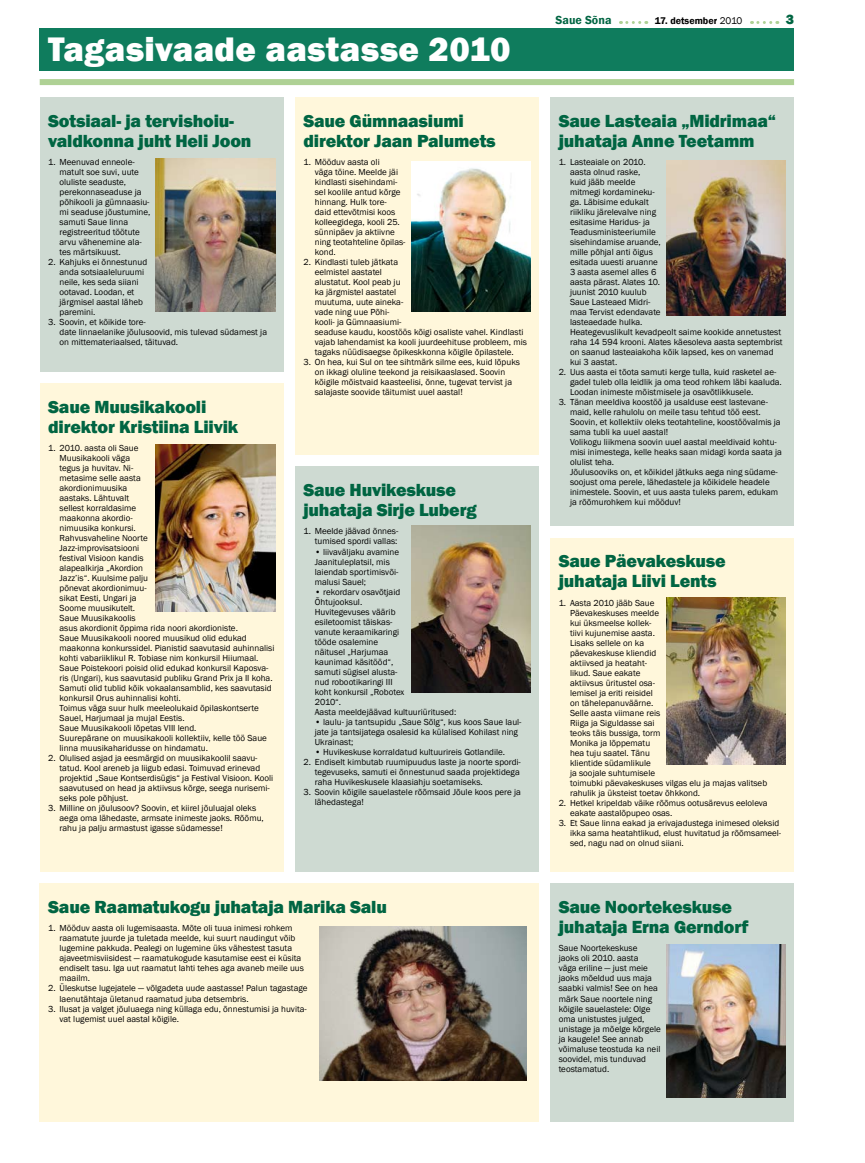
<style>
.page{position:relative;width:865px;height:1163px;background:#fff}
.page>*{position:absolute;margin:0;border:0;box-sizing:border-box;transform-origin:0 0}
.t1{font:800 35px "Franklin Gothic";letter-spacing:.01em;color:#fff}
.t2{font:800 18px/20px "Franklin Gothic";letter-spacing:-.01em;color:#006542}
.t3{font:800 14px "Franklin Gothic";color:#006542}
.t4{font:600 12px "Franklin Gothic";color:#006542}
.t5{font:600 10px "Franklin Gothic";color:#000}
.t6{font:9px/10px "Franklin Gothic";color:#000}
.s1{font-weight:400}
</style>
<div class="page">
<svg style="left:627px;top:21px;width:20px;height:3px"></svg>
<svg style="left:751px;top:21px;width:26px;height:3px"></svg>
<div style="left:40px;top:79px;width:754px;height:6px;background:#afd195"></div>
<div style="left:40px;top:28px;width:754px;height:43px;background:#0f7c5d"></div>
<div style="left:550px;top:537px;width:244px;height:334px;background:#fff7db"></div>
<img style="left:666px;top:597px;width:119px;height:167px">
<div style="left:40px;top:97px;width:243px;height:274px;background:#cedad2"></div>
<img style="left:156px;top:158px;width:119px;height:153px">
<div style="left:295px;top:97px;width:244px;height:357px;background:#fff7db"></div>
<img style="left:411px;top:161px;width:119px;height:150px">
<div style="left:550px;top:97px;width:244px;height:429px;background:#cedad2"></div>
<img style="left:666px;top:160px;width:119px;height:155px">
<div style="left:295px;top:466px;width:244px;height:405px;background:#cedad2"></div>
<img style="left:411px;top:526px;width:119px;height:166px">
<div style="left:550px;top:883px;width:244px;height:238px;background:#cedad2"></div>
<img style="left:666px;top:944px;width:119px;height:153px">
<div style="left:40px;top:383px;width:243px;height:488px;background:#fff7db"></div>
<img style="left:156px;top:444px;width:119px;height:167px">
<div style="left:40px;top:883px;width:499px;height:238px;background:#fff7db"></div>
<img style="left:320px;top:926px;width:206px;height:154px">
<h1 class="t1" style="left:48px;top:27px;width:464px">Tagasivaade aastasse 2010</h1>
<h2 class="t2" style="left:48px;top:110px;width:205px">Sotsiaal- ja tervishoiu&shy;valdkonna juht Heli Joon</h2>
<p class="t6" style="left:60px;top:157px;width:92px;text-indent:-11px">1. Meenuvad enneole&shy;matult soe suvi, uute oluliste seaduste, perekonnaseaduse ja põhikooli ja gümnaasiu&shy;mi seaduse jõustumine, samuti Saue linna registreeritud töötute arvu vähenemine ala&shy;tes märtsikuust.</p>
<p class="t6" style="left:60px;top:257px;width:89px;text-indent:-11px">2. Kahjuks ei õnnestunud anda sotsiaaleluruumi neile, kes seda siiani ootavad. Loodan, et järgmisel aastal läheb paremini.</p>
<p class="t6" style="left:60px;top:317px;width:209px;text-indent:-11px">3. Soovin, et kõikide tore-<br>date linnaelanike jõulusoovid, mis tulevad südamest ja on mittemateriaalsed, täituvad.</p>
<h2 class="t2" style="left:48px;top:396px;width:191px">Saue Muusikakooli direktor Kristiina Liivik</h2>
<p class="t6" style="left:60px;top:443px;width:216px;text-indent:-11px">1. 2010. aasta oli Saue<br>Muusikakooli väga<br>tegus ja huvitav. Ni-<br>metasime selle aasta<br>akordionimuusika<br>aastaks. Lähtuvalt<br>sellest korraldasime<br>maakonna akordio-<br>nimuusika konkursi.<br>Rahvusvaheline Noorte<br>Jazz-improvisatsiooni<br>festival Visioon kandis<br>alapealkirja „Akordion<br>Jazz’is“. Kuulsime palju<br>põnevat akordionimuu-<br>sikat Eesti, Ungari ja<br>Soome muusikutelt.<br>Saue Muusikakoolis<br>asus akordionit õppima rida noori akordioniste.<br>Saue Muusikakooli noored muusikud olid edukad maakonna konkurssidel. Pianistid saavutasid auhinnalisi kohti vabariiklikul R. Tobiase nim konkursil Hiiumaal.<br>Saue Poistekoori poisid olid edukad konkursil Kaposva&shy;ris (Ungari), kus saavutasid publiku Grand Prix ja II koha.<br>Samuti olid tublid kõik vokaalansamblid, kes saavutasid konkursil Orus auhinnalisi kohti.<br>Toimus väga suur hulk meeleolukaid õpilaskontserte Sauel, Harjumaal ja mujal Eestis.<br>Saue Muusikakooli lõpetas VIII lend.<br>Suurepärane on muusikakooli kollektiiv, kelle töö Saue linna muusikaharidusse on hindamatu.</p>
<p class="t6" style="left:60px;top:753px;width:215px;text-indent:-11px">2. Olulised asjad ja eesmärgid on muusikakoolil saavu&shy;tatud. Kool areneb ja liigub edasi. Toimuvad erinevad projektid „Saue Kontserdisügis“ ja Festival Visioon. Kooli saavutused on head ja aktiivsus kõrge, seega nurisemi&shy;seks pole põhjust.</p>
<p class="t6" style="left:60px;top:803px;width:206px;text-indent:-11px">3. Milline on jõulusoov? Soovin, et kiirel jõuluajal oleks aega oma lähedaste, armsate inimeste jaoks. Rõõmu, rahu ja palju armastust igasse südamesse!</p>
<h2 class="t2" style="left:303px;top:110px;width:194px">Saue Gümnaasiumi direktor Jaan Palumets</h2>
<p class="t6" style="left:315px;top:157px;width:92px;text-indent:-11px">1. Mööduv aasta oli<br>väga töine. Meelde jäi kindlasti sisehindami&shy;sel koolile antud kõrge hinnang. Hulk tore&shy;daid ettevõtmisi koos kolleegidega, kooli 25. sünnipäev ja aktiivne ning teotahteline õpilas&shy;kond.</p>
<p class="t6" style="left:315px;top:257px;width:214px;text-indent:-11px">2. Kindlasti tuleb jätkata<br>eelmistel aastatel<br>alustatut. Kool peab ju<br>ka järgmistel aastatel<br>muutuma, uute aineka-<br>vade ning uue Põhi-<br>kooli- ja Gümnaasiumi-<br>seaduse kaudu, koostöös kõigi osaliste vahel. Kindlasti vajab lahendamist ka kooli juurdeehituse probleem, mis tagaks nüüdisaegse õpikeskkonna kõigile õpilastele.</p>
<p class="t6" style="left:315px;top:357px;width:207px;text-indent:-11px">3. On hea, kui Sul on tee sihtmärk silme ees, kuid lõpuks on ikkagi oluline teekond ja reisikaaslased. Soovin kõigile mõistvaid kaasteelisi, õnne, tugevat tervist ja salajaste soovide täitumist uuel aastal!</p>
<h2 class="t2" style="left:303px;top:480px;width:175px">Saue Huvikeskuse juhataja Sirje Luberg</h2>
<p class="t6" style="left:303px;top:526px;width:96px;text-align:right">1. Meelde jäävad õnnes&shy;tumised spordi vallas:</p>
<p class="t6" style="left:315px;top:546px;width:86px">• liivaväljaku avamine<br>Jaanituleplatsil, mis laiendab sportimisvõi&shy;malusi Sauel;</p>
<p class="t6" style="left:315px;top:586px;width:143px">• rekordarv osavõtjaid<br>Õhtujooksul.<br>Huvitegevuses väärib<br>esiletoomist täiskas-<br>vanute keraamikaringi<br>tööde osalemine<br>näitusel „Harjumaa<br>kaunimad käsitööd“,<br>samuti sügisel alusta-<br>nud robootikaringi III<br>koht konkursil „Robotex<br>2010“.<br>Aasta meeldejäävad kultuuriüritused:</p>
<p class="t6" style="left:315px;top:716px;width:208px">• laulu- ja tantsupidu „Saue Sõlg“, kus koos Saue laul&shy;jate ja tantsijatega osalesid ka külalised Kohilast ning<br>Ukrainast;</p>
<p class="t6" style="left:315px;top:746px;width:192px">• Huvikeskuse korraldatud kultuurireis Gotlandile.</p>
<p class="t6" style="left:315px;top:756px;width:208px;text-indent:-11px">2. Endiselt kimbutab ruumipuudus laste ja noorte spordi&shy;tegevuseks, samuti ei õnnestunud saada projektidega raha Huvikeskusele klaasiahju soetamiseks.</p>
<p class="t6" style="left:315px;top:786px;width:208px;text-indent:-11px">3. Soovin kõigile sauelastele rõõmsaid Jõule koos pere ja lähedastega!</p>
<h2 class="t2" style="left:48px;top:896px;width:340px">Saue Raamatukogu juhataja Marika Salu</h2>
<p class="t6" style="left:60px;top:923px;width:246px;text-indent:-11px">1. Mööduv aasta oli lugemisaasta. Mõte oli tuua inimesi rohkem raamatute juurde ja tuletada meelde, kui suurt naudingut võib lugemine pakkuda. Pealegi on lugemine üks vähestest tasuta ajaveetmisviisidest — raamatukogude kasutamise eest ei küsita endiselt tasu. Iga uut raamatut lahti tehes aga avaneb meile uus maailm.</p>
<p class="t6" style="left:60px;top:983px;width:249px;text-indent:-11px">2. Üleskutse lugejatele — võlgadeta uude aastasse! Palun tagastage laenutähtaja ületanud raamatud juba detsembris.</p>
<p class="t6" style="left:60px;top:1003px;width:249px;text-indent:-11px">3. Ilusat ja valget jõuluaega ning küllaga edu, õnnestumisi ja huvita&shy;vat lugemist uuel aastal kõigile.</p>
<h3 class="t4" style="left:555px;top:13px;width:57px">Saue Sõna</h3>
<p class="t5" style="left:655px;top:14px;width:89px">17. detsember <span class="s1">2010</span></p>
<h3 class="t3" style="left:785px;top:10px;width:10px">3</h3>
<h2 class="t2" style="left:558px;top:110px;width:219px">Saue Lasteaia „Midrimaa“ juhataja Anne Teetamm</h2>
<p class="t6" style="left:570px;top:157px;width:214px;text-indent:-11px">1. Lasteaiale on 2010.<br>aasta olnud raske,<br>kuid jääb meelde<br>mitmegi kordamineku-<br>ga. Läbisime edukalt<br>riikliku järelevalve ning<br>esitasime Haridus- ja<br>Teadusministeeriumile<br>sisehindamise aruande,<br>mille põhjal anti õigus<br>esitada uuesti aruanne<br>3 aasta asemel alles 6<br>aasta pärast. Alates 10.<br>juunist 2010 kuulub<br>Saue Lasteaed Midri-<br>maa Tervist edendavate<br>lasteaedade hulka.<br>Heategevuslikult kevadpeolt saime kookide annetustest raha 14 594 krooni. Alates käesoleva aasta septembrist on saanud lasteaiakoha kõik lapsed, kes on vanemad kui 3 aastat.</p>
<p class="t6" style="left:570px;top:367px;width:213px;text-indent:-11px">2. Uus aasta ei tõota samuti kerge tulla, kuid rasketel ae&shy;gadel tuleb olla leidlik ja oma teod rohkem läbi kaaluda.<br>Loodan inimeste mõistmisele ja osavõtlikkusele.</p>
<p class="t6" style="left:570px;top:397px;width:213px;text-indent:-11px">3. Tänan meeldiva koostöö ja usalduse eest lastevane&shy;maid, kelle rahulolu on meile tasu tehtud töö eest.<br>Soovin, et kollektiiv oleks teotahteline, koostöövalmis ja sama tubli ka uuel aastal!<br>Volikogu liikmena soovin uuel aastal meeldivaid kohtu&shy;misi inimestega, kelle heaks saan midagi korda saata ja olulist teha.<br>Jõulusooviks on, et kõikidel jätkuks aega ning südame&shy;soojust oma perele, lähedastele ja kõikidele headele inimestele. Soovin, et uus aasta tuleks parem, edukam ja rõõmurohkem kui mööduv!</p>
<h2 class="t2" style="left:558px;top:551px;width:168px">Saue Päevakeskuse juhataja Liivi Lents</h2>
<p class="t6" style="left:570px;top:598px;width:199px;text-indent:-11px">1. Aasta 2010 jääb Saue<br>Päevakeskuses meelde<br>kui üksmeelse kollek-<br>tiivi kujunemise aasta.<br>Lisaks sellele on ka<br>päevakeskuse kliendid<br>aktiivsed ja heataht-<br>likud. Saue eakate<br>aktiivsus üritustel osa-<br>lemisel ja eriti reisidel<br>on tähelepanuväärne.<br>Selle aasta viimane reis<br>Riiga ja Siguldasse sai<br>teoks täis bussiga, torm<br>Monika ja lõppematu<br>hea tuju saatel. Tänu<br>klientide südamlikule<br>ja soojale suhtumisele<br>toimubki päevakeskuses vilgas elu ja majas valitseb rahulik ja üksteist toetav õhkkond.</p>
<p class="t6" style="left:570px;top:798px;width:199px;text-indent:-11px">2. Hetkel kripeldab väike rõõmus ootusärevus eeloleva eakate aastalõpupeo osas.</p>
<p class="t6" style="left:570px;top:818px;width:212px;text-indent:-11px">3. Et Saue linna eakad ja erivajadustega inimesed oleksid ikka sama heatahtlikud, elust huvitatud ja rõõmsameel&shy;sed, nagu nad on olnud siiani.</p>
<h2 class="t2" style="left:558px;top:896px;width:191px">Saue Noortekeskuse juhataja Erna Gerndorf</h2>
<p class="t6" style="left:558px;top:943px;width:104px">Saue Noortekeskuse<br>jaoks oli 2010. aasta<br>väga eriline — just meie jaoks mõeldud uus maja saabki valmis! See on hea märk Saue noortele ning kõigile sauelastele: Olge oma unistustes julged, unistage ja mõelge kõrgele ja kaugele! See annab võimaluse teostuda ka neil soovidel, mis tunduvad teostamatud.</p>
</div>
